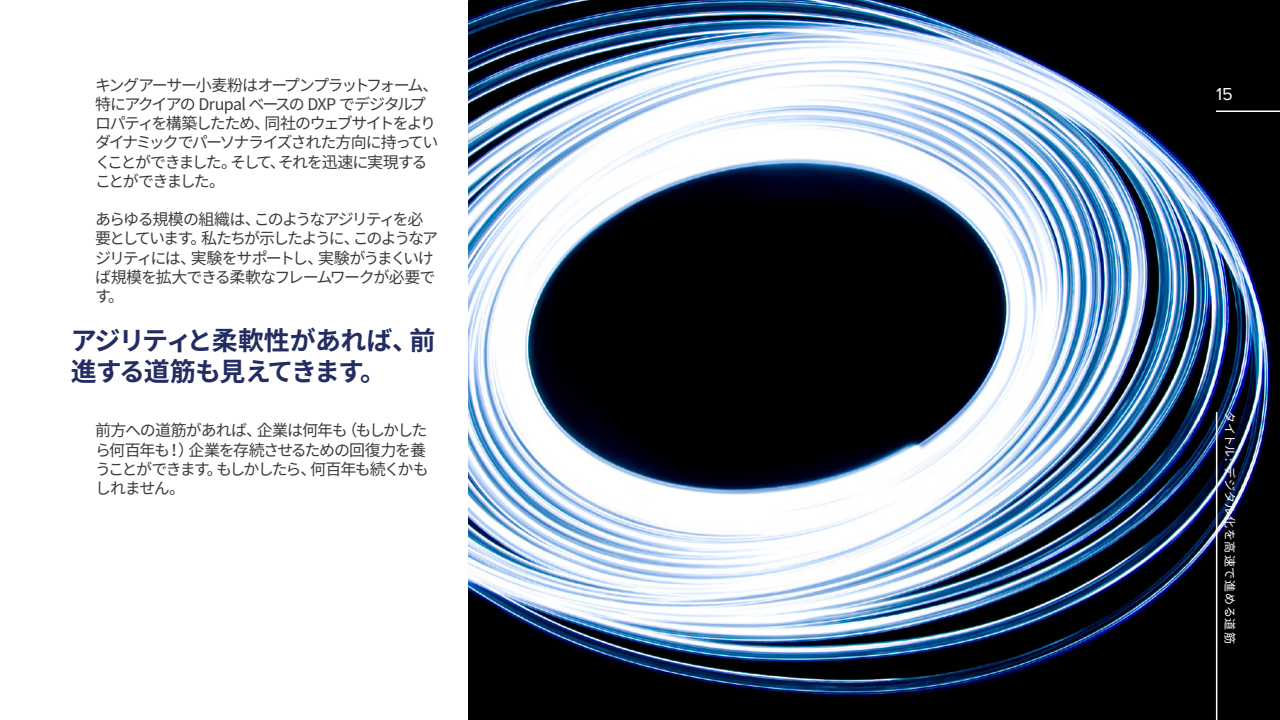
<style>
.page{position:relative;width:1280px;height:720px;background:#fff}
.page>*{position:absolute;margin:0;border:0;box-sizing:border-box;transform-origin:0 0}
.t1{font:700 26px/31.2px "Noto Sans CJ Kjp";letter-spacing:-.055em;color:#232d61}
.t2{font:18px "Proxima Nova";color:#fff}
.t3{font:16px/19.2px "Noto Sans CJ Kjp";letter-spacing:-.1em;color:#3c3c3b}
.t4{font:16px/19.2px "Noto Sans CJ Kjp";letter-spacing:-.08em;color:#3c3c3b}
.t5{font:12px "Noto Sans CJ Kjp";letter-spacing:.05em;color:#fff}
</style>
<div class="page">
<img style="left:468px;top:0;width:812px;height:720px">
<hr style="left:1216px;top:110px;width:64px;height:2px;background:#fff">
<hr style="left:1216px;top:412px;width:1px;height:308px;background:#fff">
<p class="t3" style="left:95px;top:76px;width:345px">キングアーサー小麦粉はオープンプラットフォーム、特にアクイアの Drupal ベースの DXP でデジタルプロパティを構築したため、同社のウェブサイトをよりダイナミックでパーソナライズされた方向に持っていくことができました。そして、それを迅速に実現することができました。</p>
<p class="t3" style="left:95px;top:210px;width:345px">あらゆる規模の組織は、このようなアジリティを必要としています。私たちが示したように、このようなアジリティには、実験をサポートし、実験がうまくいけば規模を拡大できる柔軟なフレームワークが必要です。</p>
<h1 class="t1" style="left:71px;top:325px;width:366px">アジリティと柔軟性があれば、前進する道筋も見えてきます。</h1>
<p class="t4" style="left:95px;top:421px;width:335px">前方への道筋があれば、企業は何年も（もしかしたら何百年も！）企業を存続させるための回復力を養うことができます。もしかしたら、何百年も続くかもしれません。</p>
<p class="t2" style="left:1216px;top:83px;width:18px">15</p>
<p class="t5" style="left:1237px;top:411px;width:234px;rotate:90deg">タイトル: デジタル化を高速で進める道筋</p>
</div>
